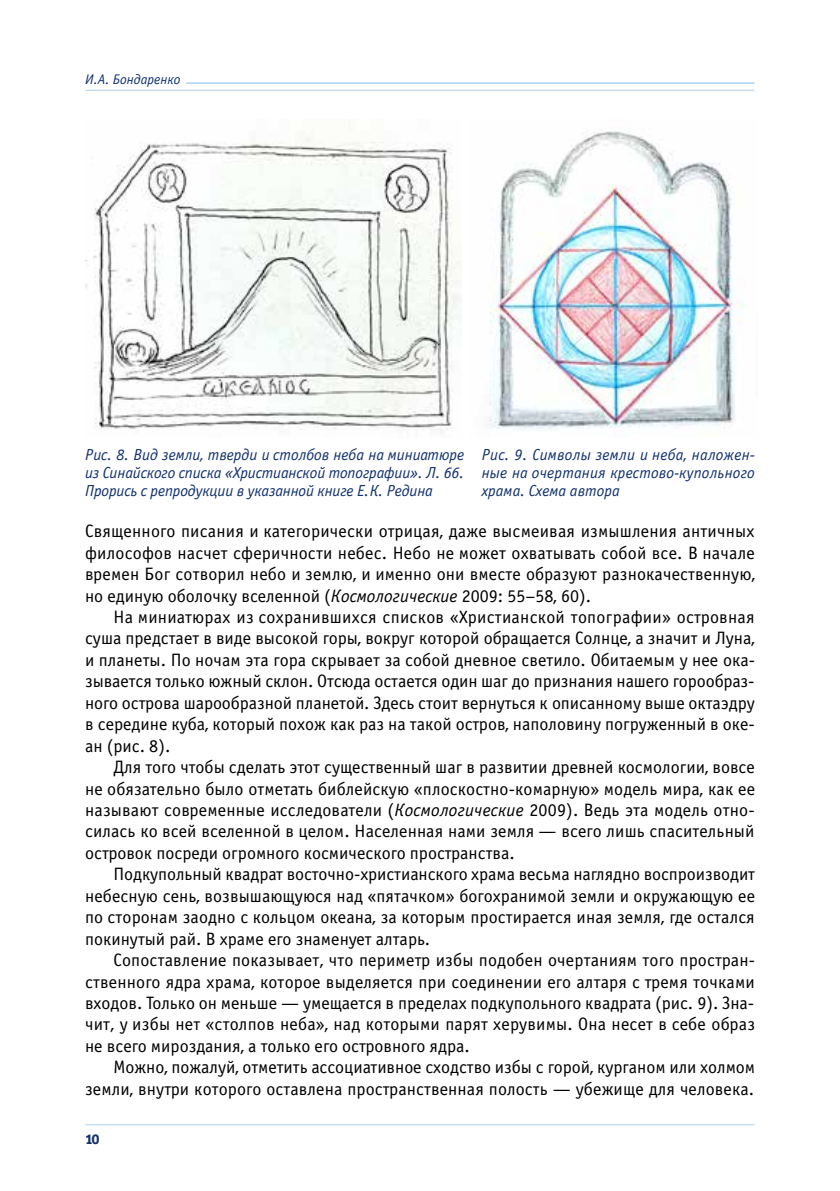
<style>
.page{position:relative;width:840px;height:1191px;background:#fff}
.page>*{position:absolute;margin:0;border:0;box-sizing:border-box;transform-origin:0 0}
.t1{font:18px/21.4px "Officina Sans C";color:#000;text-align:justify}
.t2{font:italic 16px/18px "Officina Sans C";letter-spacing:-.005em;color:#12316e;text-align:justify}
.t3{font:italic 14px "Officina Sans C";color:#12316e}
.t4{font:14px "Officina Sans Extra Bold C";color:#12316e}
.s1{font-style:italic}
</style>
<div class="page">
<img style="left:85px;top:136px;width:376px;height:297px">
<img style="left:489px;top:131px;width:255px;height:298px">
<hr style="left:85px;top:90px;width:668px;height:1px;background:#add1ef">
<hr style="left:187px;top:82px;width:566px;height:2px;background:#add1ef">
<hr style="left:85px;top:1124px;width:668px;height:1px;background:#add1ef">
<p class="t3" style="left:85px;top:72px;width:97px">И.А. Бондаренко</p>
<p class="t2" style="left:85px;top:446px;width:380px">Рис. 8. Вид земли, тверди и столбов неба на миниатюре из Синайского списка «Христианской топографии». Л. 66.<br>Прорись с репродукции в указанной книге Е.К. Редина</p>
<p class="t2" style="left:481px;top:446px;width:274px">Рис. 9. Символы земли и неба, наложен&shy;ные на очертания крестово-купольного храма. Схема автора</p>
<p class="t1" style="left:85px;top:521px;width:671px">Священного писания и категорически отрицая, даже высмеивая измышления античных философов насчет сферичности небес. Небо не может охватывать собой все. В начале времен Бог сотворил небо и землю, и именно они вместе образуют разнокачественную, но единую оболочку вселенной (<span class="s1">Космологические</span> 2009: 55–58, 60).</p>
<p class="t1" style="left:85px;top:606px;width:671px;text-indent:28px">На миниатюрах из сохранившихся списков «Христианской топографии» островная суша предстает в виде высокой горы, вокруг которой обращается Солнце, а значит и Луна, и планеты. По ночам эта гора скрывает за собой дневное светило. Обитаемым у нее ока&shy;зывается только южный склон. Отсюда остается один шаг до признания нашего горообраз&shy;ного острова шарообразной планетой. Здесь стоит вернуться к описанному выше октаэдру в середине куба, который похож как раз на такой остров, наполовину погруженный в оке&shy;ан (рис. 8).</p>
<p class="t1" style="left:85px;top:756px;width:671px;text-indent:28px">Для того чтобы сделать этот существенный шаг в развитии древней космологии, вовсе не обязательно было отметать библейскую «плоскостно-комарную» модель мира, как ее называют современные исследователи (<span class="s1">Космологические</span> 2009). Ведь эта модель отно&shy;силась ко всей вселенной в целом. Населенная нами земля — всего лишь спасительный островок посреди огромного космического пространства.</p>
<p class="t1" style="left:85px;top:864px;width:671px;text-indent:28px">Подкупольный квадрат восточно-христианского храма весьма наглядно воспроизводит небесную сень, возвышающуюся над «пятачком» богохранимой земли и окружающую ее по сторонам заодно с кольцом океана, за которым простирается иная земля, где остался покинутый рай. В храме его знаменует алтарь.</p>
<p class="t1" style="left:85px;top:949px;width:671px;text-indent:28px">Сопоставление показывает, что периметр избы подобен очертаниям того простран&shy;ственного ядра храма, которое выделяется при соединении его алтаря с тремя точками входов. Только он меньше — умещается в пределах подкупольного квадрата (рис. 9). Зна&shy;чит, у избы нет «столпов неба», над которыми парят херувимы. Она несет в себе образ не всего мироздания, а только его островного ядра.</p>
<p class="t1" style="left:85px;top:1057px;width:671px;text-align:right">Можно, пожалуй, отметить ассоциативное сходство избы с горой, курганом или холмом земли, внутри которого оставлена пространственная полость — убежище для человека.</p>
<p class="t4" style="left:85px;top:1130px;width:16px">10</p>
</div>
